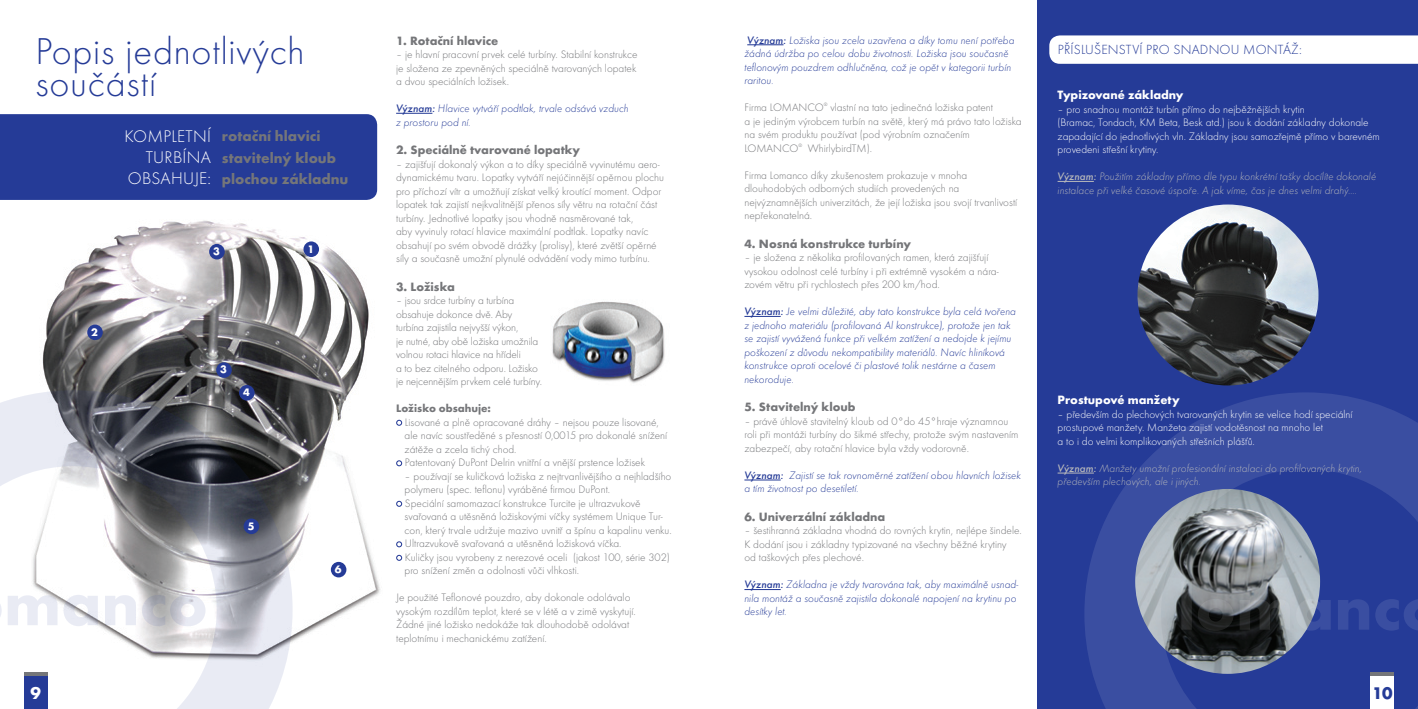
<style>
.page{position:relative;width:1418px;height:709px;background:#fff}
.page>*{position:absolute;margin:0;border:0;box-sizing:border-box;transform-origin:0 0}
.t1{font:38.75px/32.5px "Futura TOT Ligh";letter-spacing:.02em;color:#253b97}
.t2{font:17.5px "Futura TOT Ligh";color:#fff}
.t3{font:700 17.5px "Futura TOT";color:#253b97}
.t4{font:700 17.5px "Futura TOT";color:#fff}
.t5{font:700 15px/21.2px "Futura TOT";color:#757679}
.t6{font:13.75px "Futura TOT Ligh";letter-spacing:.015em;color:#253b97}
.t7{font:700 12.5px "Futura TOT";color:#757679}
.t8{font:700 12.5px "Futura TOT";color:#fff}
.t9{font:11.25px/13.5px "Futura TOT Ligh";color:#757679}
.t10{font:11.25px/13.5px "Futura TOT Ligh Obli";color:#253b97}
.t11{font:11.25px/13.5px "Futura TOT Ligh";color:#fff}
.t12{font:11.25px/13.5px "Futura TOT Ligh Obli";color:#b6b7bb}
.t13{font:700 11.25px "Futura TOT";color:#757679}
.t14{font:700 11.25px "Futura TOT";color:#fff}
.t15{font:5px "Futura TOT Ligh";color:#757679}
.s1{font-family:"Futura TOT Medi Obli"}
</style>
<div class="page">
<div style="left:1037px;top:0;width:380px;height:709px;background:#253b97"></div>
<img style="left:42px;top:187px;width:338px;height:455px">
<svg style="left:0;top:390px;width:292px;height:319px"></svg>
<hr style="left:396px;top:113px;width:36px;height:1px;background:#253b97">
<svg style="left:396px;top:420px;width:6px;height:6px"></svg>
<svg style="left:396px;top:460px;width:6px;height:6px"></svg>
<svg style="left:396px;top:501px;width:6px;height:6px"></svg>
<svg style="left:396px;top:541px;width:6px;height:6px"></svg>
<svg style="left:396px;top:555px;width:6px;height:6px"></svg>
<div style="left:303px;top:241px;width:16px;height:16px;background:#253b97;border-radius:50%"></div>
<div style="left:209px;top:244px;width:16px;height:15px;background:#253b97;border-radius:50%"></div>
<div style="left:216px;top:362px;width:16px;height:16px;background:#253b97;border-radius:50%"></div>
<div style="left:87px;top:324px;width:16px;height:16px;background:#253b97;border-radius:50%"></div>
<div style="left:239px;top:385px;width:16px;height:15px;background:#253b97;border-radius:50%"></div>
<div style="left:244px;top:518px;width:15px;height:16px;background:#253b97;border-radius:50%"></div>
<div style="left:331px;top:562px;width:15px;height:15px;background:#253b97;border-radius:50%"></div>
<svg style="left:1049px;top:35px;width:368px;height:29px;background:#f8f9fc"></svg>
<div style="left:0;top:114px;width:377px;height:86px;background:#253b97"></div>
<svg style="left:1084px;top:392px;width:333px;height:317px"></svg>
<hr style="left:1057px;top:181px;width:36px;height:1px;background:#b6b7bb">
<hr style="left:1057px;top:472px;width:36px;height:1px;background:#b6b7bb">
<img style="left:1137px;top:204px;width:181px;height:181px;border-radius:90px">
<img style="left:552px;top:301px;width:113px;height:82px">
<hr style="left:747px;top:44px;width:36px;height:1px;background:#253b97">
<hr style="left:744px;top:316px;width:36px;height:1px;background:#253b97">
<hr style="left:744px;top:479px;width:36px;height:1px;background:#253b97">
<hr style="left:744px;top:589px;width:36px;height:1px;background:#253b97">
<h1 class="t1" style="left:35px;top:35px;width:271px">Popis jednotlivých součástí</h1>
<h3 class="t5" style="left:222px;top:125px;width:128px">rotační hlavici stavitelný kloub plochou základnu</h3>
<h2 class="t2" style="left:124px;top:126px;width:20px">Kompletní</h2>
<h2 class="t2" style="left:146px;top:147px;width:11px">turbína</h2>
<h2 class="t2" style="left:128px;top:168px;width:11px">obsahuje</h2>
<h2 class="t2" style="left:207px;top:168px;width:5px">:</h2>
<p class="t14" style="left:91px;top:325px;width:8px">2</p>
<p class="t14" style="left:213px;top:244px;width:8px">3</p>
<p class="t14" style="left:307px;top:242px;width:8px">1</p>
<p class="t14" style="left:220px;top:362px;width:8px">3</p>
<p class="t14" style="left:243px;top:385px;width:8px">4</p>
<p class="t14" style="left:248px;top:519px;width:8px">5</p>
<p class="t14" style="left:335px;top:562px;width:8px">6</p>
<p class="t7" style="left:396px;top:33px;width:104px">1. Rotační hlavice</p>
<p class="t9" style="left:396px;top:48px;width:243px;text-align:justify">– je hlavní pracovní prvek celé turbíny. Stabilní konstrukce je složena ze zpevněných speciálně tvarovaných lopatek a dvou speciálních ložisek.</p>
<p class="t10" style="left:396px;top:102px;width:234px"><span class="s1">Význam:</span> Hlavice vytváří podtlak, trvale odsává vzduch z prostoru pod ní.</p>
<p class="t7" style="left:396px;top:142px;width:185px">2. Speciálně tvarované lopatky</p>
<p class="t9" style="left:396px;top:157px;width:269px">– zajišťují dokonalý výkon a to díky speciálně vyvinutému aero&shy;dynamickému tvaru. Lopatky vytváří nejúčinnější opěrnou plochu pro příchozí vítr a umožňují získat velký kroutící moment. Odpor lopatek tak zajistí nejkvalitnější přenos síly větru na rotační část turbíny. Jednotlivé lopatky jsou vhodně nasměrované tak,<br>aby vyvinuly rotací hlavice maximální podtlak. Lopatky navíc obsahují po svém obvodě drážky (prolisy), které zvětší opěrné síly a současně umožní plynulé odvádění vody mimo turbínu.</p>
<p class="t7" style="left:396px;top:279px;width:60px">3. Ložiska</p>
<p class="t9" style="left:396px;top:294px;width:147px">– jsou srdce turbíny a turbína obsahuje dokonce dvě. Aby turbína zajistila nejvyšší výkon,<br>je nutné, aby obě ložiska umožnila volnou rotaci hlavice na hřídeli<br>a to bez citelného odporu. Ložisko je nejcennějším prvkem celé turbíny.</p>
<p class="t13" style="left:396px;top:401px;width:96px">Ložisko obsahuje:</p>
<p class="t9" style="left:404px;top:415px;width:264px">Lisované a plně opracované dráhy – nejsou pouze lisované, ale navíc soustředěné s přesností 0,0015 pro dokonalé snížení zátěže a zcela tichý chod.<br>Patentovaný DuPont Delrin vnitřní a vnější prstence ložisek</p>
<p class="t9" style="left:404px;top:469px;width:268px">– používají se kuličková ložiska z nejtrvanlivějšího a nejhladšího polymeru (spec. teflonu) vyráběné firmou DuPont.<br>Speciální samomazací konstrukce Turcite je ultrazvukově svařovaná a utěsněná ložiskovými víčky systémem Unique Tur&shy;con, který trvale udržuje mazivo uvnitř a špínu a kapalinu venku.<br>Ultrazvukově svařovaná a utěsněná ložisková víčka.<br>Kuličky jsou vyrobeny z nerezové oceli (jakost 100, série 302) pro snížení změn a odolnosti vůči vlhkosti.</p>
<p class="t9" style="left:396px;top:591px;width:241px">Je použité Teflonové pouzdro, aby dokonale odolávalo vysokým rozdílům teplot, které se v létě a v zimě vyskytují.<br>Žádné jiné ložisko nedokáže tak dlouhodobě odolávat teplotnímu i mechanickému zatížení.</p>
<p class="t10" style="left:744px;top:33px;width:272px"><span class="s1">Význam:</span> Ložiska jsou zcela uzavřena a díky tomu není potřeba žádná údržba po celou dobu životnosti. Ložiska jsou současně teflonovým pouzdrem odhlučněna, což je opět v kategorii turbín raritou.</p>
<p class="t9" style="left:744px;top:101px;width:81px">Firma LOMANCO</p>
<p class="t15" style="left:824px;top:102px;width:5px">®</p>
<p class="t9" style="left:744px;top:101px;width:279px;text-indent:86px">vlastní na tato jedinečná ložiska patent<br>a je jediným výrobcem turbín na světě, který má právo tato ložiska na svém produktu používat (pod výrobním označením LOMANCO</p>
<p class="t15" style="left:798px;top:142px;width:5px">®</p>
<p class="t9" style="left:807px;top:141px;width:66px">WhirlybirdTM).</p>
<p class="t9" style="left:744px;top:168px;width:274px">Firma Lomanco díky zkušenostem prokazuje v mnoha dlouhodobých odborných studiích provedených na nejvýznamnějších univerzitách, že její ložiska jsou svojí trvanlivostí nepřekonatelná.</p>
<p class="t7" style="left:744px;top:236px;width:168px">4. Nosná konstrukce turbíny</p>
<p class="t9" style="left:744px;top:251px;width:256px">– je složena z několika profilovaných ramen, která zajišťují vysokou odolnost celé turbíny i při extrémně vysokém a nára&shy;zovém větru při rychlostech přes 200 km/hod.</p>
<p class="t10" style="left:744px;top:305px;width:273px"><span class="s1">Význam:</span> Je velmi důležité, aby tato konstrukce byla celá tvořena z jednoho materiálu (profilovaná Al konstrukce), protože jen tak se zajistí vyvážená funkce při velkém zatížení a nedojde k jejímu poškození z důvodu nekompatibility materiálů. Navíc hliníková konstrukce oproti ocelové či plastové tolik nestárne a časem nekoroduje.</p>
<p class="t7" style="left:744px;top:399px;width:113px">5. Stavitelný kloub</p>
<p class="t9" style="left:744px;top:414px;width:276px">– právě úhlově stavitelný kloub od 0°do 45°hraje významnou roli při montáži turbíny do šikmé střechy, protože svým nastavením zabezpečí, aby rotační hlavice byla vždy vodorovně.</p>
<p class="t10" style="left:744px;top:468px;width:278px"><span class="s1">Význam:</span> Zajistí se tak rovnoměrné zatížení obou hlavních ložisek a tím životnost po desetiletí.</p>
<p class="t7" style="left:744px;top:509px;width:142px">6. Univerzální základna</p>
<p class="t9" style="left:744px;top:524px;width:279px">– šestihranná základna vhodná do rovných krytin, nejlépe šindele.<br>K dodání jsou i základny typizované na všechny běžné krytiny<br>od taškových přes plechové.</p>
<p class="t10" style="left:744px;top:578px;width:275px"><span class="s1">Význam:</span> Základna je vždy tvarována tak, aby maximálně usnad&shy;nila montáž a současně zajistila dokonalé napojení na krytinu po desítky let.</p>
<p class="t6" style="left:1057px;top:42px;width:246px">PŘÍSLUŠENSTVÍ PRO SNADNOU MONTÁŽ:</p>
<p class="t8" style="left:1057px;top:87px;width:127px">Typizované základny</p>
<p class="t11" style="left:1057px;top:102px;width:324px">– pro snadnou montáž turbín přímo do nejběžnějších krytin<br>(Bramac, Tondach, KM Beta, Besk atd.) jsou k dodání základny dokonale zapadající do jednotlivých vln. Základny jsou samozřejmě přímo v barevném provedeni střešní krytiny.</p>
<p class="t12" style="left:1057px;top:170px;width:320px"><span class="s1">Význam:</span> Použitím základny přímo dle typu konkrétní tašky docílíte dokonalé instalace při velké časové úspoře. A jak víme, čas je dnes velmi drahý….</p>
<p class="t8" style="left:1057px;top:392px;width:124px">Prostupové manžety</p>
<p class="t11" style="left:1057px;top:407px;width:296px">– především do plechových tvarovaných krytin se velice hodí speciální prostupové manžety. Manžeta zajistí vodotěsnost na mnoho let<br>a to i do velmi komplikovaných střešních plášťů.</p>
<p class="t12" style="left:1057px;top:461px;width:306px"><span class="s1">Význam:</span> Manžety umožní profesionální instalaci do profilovaných krytin, především plechových, ale i jiných.</p>
<h2 class="t4" style="left:31px;top:682px;width:12px">9</h2>
<h2 class="t3" style="left:1372px;top:682px;width:22px">10</h2>
</div>
